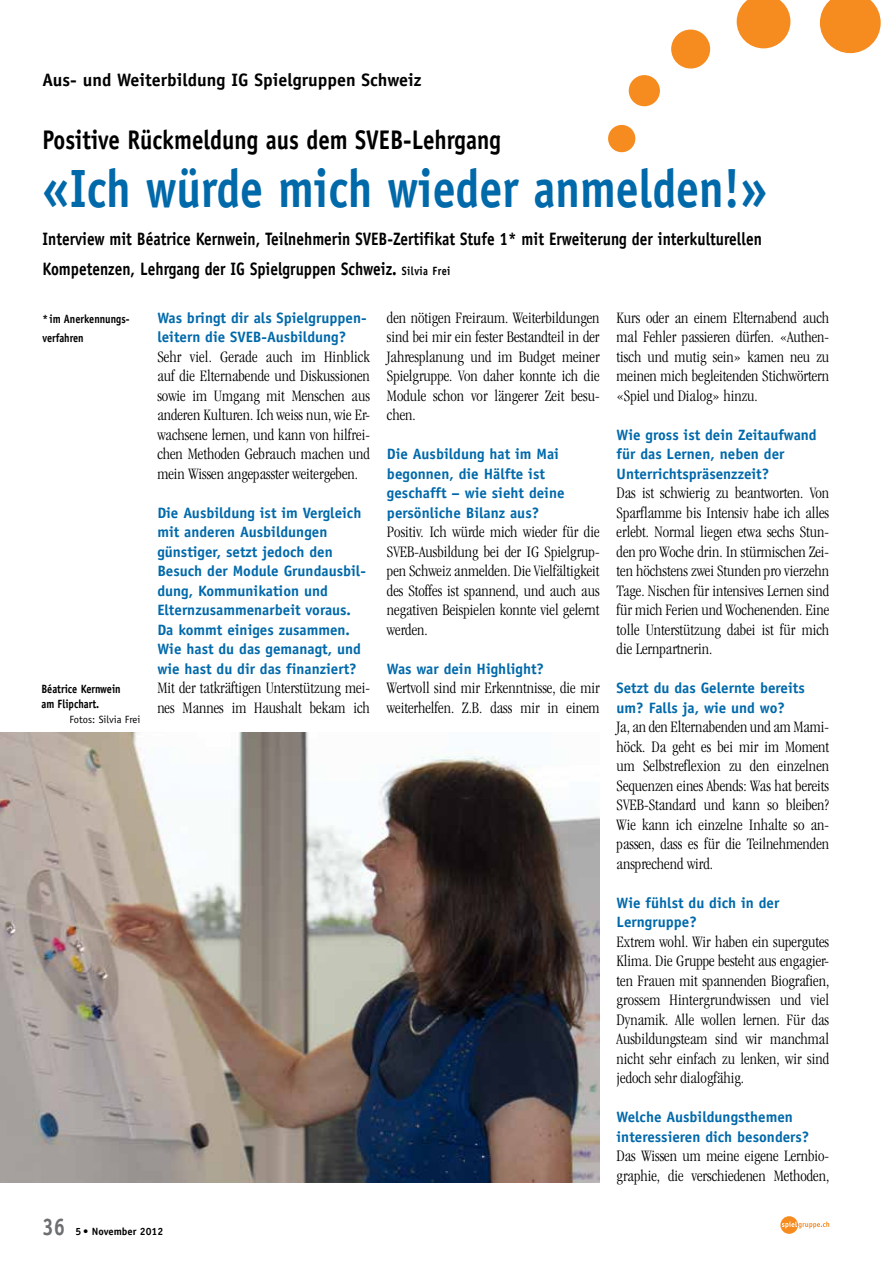
<style>
.page{position:relative;width:893px;height:1263px;background:#fff}
.page>*{position:absolute;margin:0;border:0;box-sizing:border-box;transform-origin:0 0}
.t1{font:700 54px "Officina Sans";color:#0069aa;scale:.85 1}
.t2{font:700 27px "Officina Sans";color:#000;scale:.85 1}
.t3{font:700 24px "Officina Sans";color:#6d6e71;scale:.85 1}
.t4{font:700 18px/30px "Officina Sans";color:#000;scale:.85 1}
.t5{font:700 18px "Officina Sans";color:#000}
.t6{font:300 condensed 16.5px/19.5px "Garamond";color:#000;text-align:justify}
.t7{font:700 15px/19.5px "Officina Sans";color:#0069aa}
.t8{font:700 12px/15px "Officina Sans";color:#000;scale:.85 1}
.t9{font:10.5px "Officina Sans";color:#000}
.t10{font:700 10.5px "Officina Sans";color:#000}
.s1{font-size:12px}
</style>
<div class="page">
<div style="left:608px;top:125px;width:27px;height:27px;background:#f68b1f;border-radius:50%"></div>
<div style="left:629px;top:75px;width:31px;height:31px;background:#f68b1f;border-radius:50%"></div>
<div style="left:671px;top:30px;width:39px;height:39px;background:#f68b1f;border-radius:50%"></div>
<svg style="left:737px;top:0;width:53px;height:48px;background:#f79d42"></svg>
<svg style="left:820px;top:0;width:61px;height:53px"></svg>
<svg style="left:780px;top:1216px;width:18px;height:18px"></svg>
<svg style="left:782px;top:1221px;width:47px;height:7px"></svg>
<img style="left:0;top:732px;width:600px;height:450px">
<p class="t5" style="left:43px;top:69px;width:380px">Aus- und Weiterbildung IG Spielgruppen Schweiz</p>
<h2 class="t2" style="left:43px;top:123px;width:541px">Positive Rückmeldung aus dem SVEB-Lehrgang</h2>
<h1 class="t1" style="left:43px;top:155px;width:854px">«Ich würde mich wieder anmelden!»</h1>
<p class="t4" style="left:43px;top:223px;width:848px">Interview mit Béatrice Kernwein, Teilnehmerin SVEB-Zertifikat Stufe 1* mit Erweiterung der interkulturellen<br>Kompetenzen, Lehrgang der IG Spielgruppen Schweiz. <span class="s1">Silvia Frei</span></p>
<p class="t7" style="left:157px;top:308px;width:211px">Was bringt dir als Spielgruppen&shy;leitern die SVEB-Ausbildung?</p>
<p class="t6" style="left:157px;top:347px;width:214px">Sehr viel. Gerade auch im Hinblick auf die Elternabende und Diskussionen sowie im Umgang mit Menschen aus anderen Kulturen. Ich weiss nun, wie Er&shy;wachsene lernen, und kann von hilfrei&shy;chen Methoden Gebrauch machen und mein Wissen angepasster weitergeben.</p>
<p class="t7" style="left:157px;top:503px;width:210px">Die Ausbildung ist im Vergleich mit anderen Ausbildungen günstiger, setzt jedoch den<br>Besuch der Module Grundausbil&shy;dung, Kommunikation und<br>Elternzusammenarbeit voraus.<br>Da kommt einiges zusammen.<br>Wie hast du das gemanagt, und wie hast du dir das finanziert?</p>
<p class="t6" style="left:157px;top:678px;width:214px">Mit der tatkräftigen Unterstützung mei&shy;nes Mannes im Haushalt bekam ich</p>
<p class="t6" style="left:387px;top:308px;width:214px">den nötigen Freiraum. Weiterbildungen sind bei mir ein fester Bestandteil in der Jahresplanung und im Budget meiner Spielgruppe. Von daher konnte ich die Module schon vor längerer Zeit besu&shy;chen.</p>
<p class="t7" style="left:387px;top:444px;width:179px">Die Ausbildung hat im Mai begonnen, die Hälfte ist geschafft – wie sieht deine persönliche Bilanz aus?</p>
<p class="t6" style="left:387px;top:522px;width:214px">Positiv. Ich würde mich wieder für die SVEB-Ausbildung bei der IG Spielgrup&shy;pen Schweiz anmelden. Die Vielfältigkeit des Stoffes ist spannend, und auch aus negativen Beispielen konnte viel gelernt werden.</p>
<p class="t7" style="left:387px;top:659px;width:159px">Was war dein Highlight?</p>
<p class="t6" style="left:387px;top:678px;width:214px">Wertvoll sind mir Erkenntnisse, die mir weiterhelfen. Z.B. dass mir in einem</p>
<p class="t6" style="left:617px;top:308px;width:214px">Kurs oder an einem Elternabend auch mal Fehler passieren dürfen. «Authen&shy;tisch und mutig sein» kamen neu zu meinen mich begleitenden Stichwörtern «Spiel und Dialog» hinzu.</p>
<p class="t7" style="left:617px;top:425px;width:202px">Wie gross ist dein Zeitaufwand für das Lernen, neben der<br>Unterrichtspräsenzzeit?</p>
<p class="t6" style="left:617px;top:483px;width:214px">Das ist schwierig zu beantworten. Von Sparflamme bis Intensiv habe ich alles erlebt. Normal liegen etwa sechs Stun&shy;den pro Woche drin. In stürmischen Zei&shy;ten höchstens zwei Stunden pro vierzehn Tage. Nischen für intensives Lernen sind für mich Ferien und Wochenenden. Eine tolle Unterstützung dabei ist für mich die Lernpartnerin.</p>
<p class="t7" style="left:617px;top:678px;width:190px">Setzt du das Gelernte bereits um? Falls ja, wie und wo?</p>
<p class="t6" style="left:617px;top:717px;width:214px">Ja, an den Elternabenden und am Mami&shy;höck. Da geht es bei mir im Moment um Selbstreflexion zu den einzelnen Sequenzen eines Abends: Was hat bereits SVEB-Standard und kann so bleiben?<br>Wie kann ich einzelne Inhalte so an&shy;passen, dass es für die Teilnehmenden ansprechend wird.</p>
<p class="t7" style="left:617px;top:893px;width:164px">Wie fühlst du dich in der<br>Lerngruppe?</p>
<p class="t6" style="left:617px;top:932px;width:214px">Extrem wohl. Wir haben ein supergutes Klima. Die Gruppe besteht aus engagier&shy;ten Frauen mit spannenden Biografien, grossem Hintergrundwissen und viel Dynamik. Alle wollen lernen. Für das Ausbildungsteam sind wir manchmal nicht sehr einfach zu lenken, wir sind jedoch sehr dialogfähig.</p>
<p class="t7" style="left:617px;top:1107px;width:194px">Welche Ausbildungsthemen interessieren dich besonders?</p>
<p class="t6" style="left:617px;top:1146px;width:214px">Das Wissen um meine eigene Lernbio&shy;graphie, die verschiedenen Methoden,</p>
<p class="t8" style="left:43px;top:309px;width:104px;line-height:19.5px">*im Anerkennungs&shy;verfahren</p>
<p class="t8" style="left:41px;top:681px;width:95px">Béatrice Kernwein am Flipchart.</p>
<p class="t9" style="left:69px;top:713px;width:72px">Fotos: Silvia Frei</p>
<h3 class="t3" style="left:43px;top:1212px;width:28px">36</h3>
<p class="t10" style="left:75px;top:1225px;width:89px">5 • November 2012</p>
</div>
